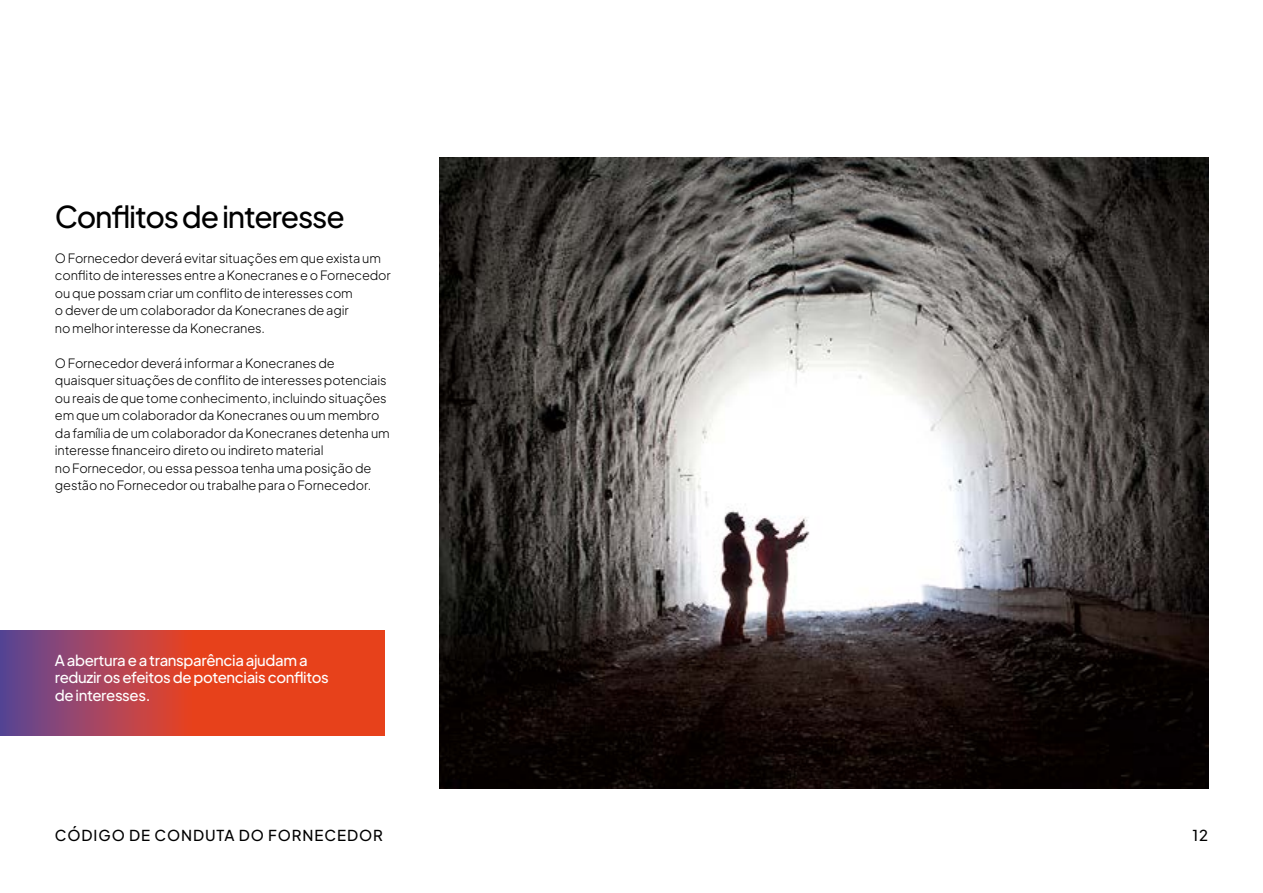
<style>
.page{position:relative;width:1263px;height:893px;background:#fff}
.page>*{position:absolute;margin:0;border:0;box-sizing:border-box;transform-origin:0 0}
.t1{font:30px "Plus Jakarta Sans";letter-spacing:-.04em;color:#000}
.t2{font:15px/17.5px "Plus Jakarta Sans";letter-spacing:-.025em;color:#fff}
.t3{font:15px "Plus Jakarta Sans";letter-spacing:.06em;color:#000}
.t4{font:12.75px/17.5px "Plus Jakarta Sans";letter-spacing:-.01em;color:#000}
</style>
<div class="page">
<img style="left:439px;top:157px;width:769px;height:631px">
<svg style="left:0;top:630px;width:384px;height:105px;background:#c4423d"></svg>
<h1 class="t1" style="left:55px;top:192px;width:291px">Conflitos de interesse</h1>
<p class="t4" style="left:55px;top:248px;width:337px">O Fornecedor deverá evitar situações em que exista um conflito de interesses entre a Konecranes e o Fornecedor ou que possam criar um conflito de interesses com<br>o dever de um colaborador da Konecranes de agir<br>no melhor interesse da Konecranes.</p>
<p class="t4" style="left:55px;top:353px;width:336px">O Fornecedor deverá informar a Konecranes de quaisquer situações de conflito de interesses potenciais ou reais de que tome conhecimento, incluindo situações em que um colaborador da Konecranes ou um membro da família de um colaborador da Konecranes detenha um interesse financeiro direto ou indireto material<br>no Fornecedor, ou essa pessoa tenha uma posição de gestão no Fornecedor ou trabalhe para o Fornecedor.</p>
<p class="t2" style="left:55px;top:650px;width:275px">A abertura e a transparência ajudam a reduzir os efeitos de potenciais conflitos de interesses.</p>
<p class="t3" style="left:55px;top:823px;width:329px">CÓDIGO DE CONDUTA DO FORNECEDOR</p>
<p class="t3" style="left:1192px;top:823px;width:17px">12</p>
</div>
